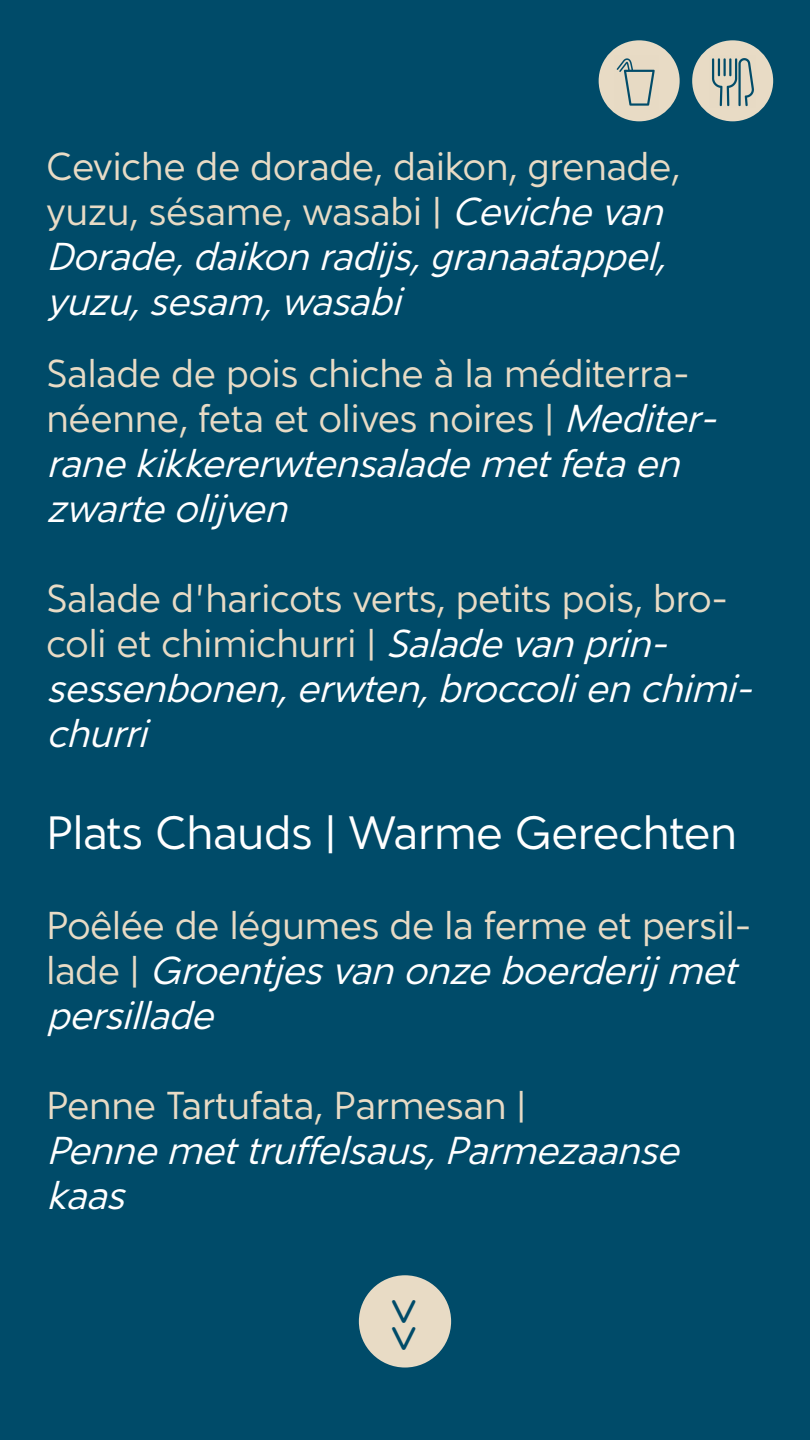
<style>
.page{position:relative;width:810px;height:1440px;background:#004b69}
.page>*{position:absolute;margin:0;border:0;box-sizing:border-box;transform-origin:0 0}
.t1{font:45px "Almarose";color:#fff}
.t2{font:300 45px "VAG Rounded Std";color:#004b69}
.t3{font:37.5px/45px "Almarose";color:#e8dbc5}
.t4{font:italic 37.5px/45px "Almarose";color:#fff}
.s1{font-style:normal;color:#e8dbc5}
.s2{font-style:italic;color:#fff}
</style>
<div class="page">
<div style="left:359px;top:1275px;width:92px;height:93px;background:#e8dbc5;border-radius:50%"></div>
<div style="left:599px;top:40px;width:81px;height:81px;background:#e8dbc5;border-radius:50%"></div>
<svg style="left:608px;top:50px;width:57px;height:64px"></svg>
<div style="left:692px;top:40px;width:81px;height:81px;background:#e8dbc5;border-radius:50%"></div>
<svg style="left:703px;top:50px;width:60px;height:63px"></svg>
<p class="t4" style="left:46px;top:144px;width:635px"><span class="s1">Ceviche de dorade, daikon, grenade, yuzu, sésame, wasabi |</span> Cevichevan<br>Dorade,daikonradijs,granaatappel, yuzu,sesam,wasabi</p>
<p class="t3" style="left:46px;top:351px;width:683px">Salade de pois chiche à la méditerra&shy;néenne, feta et olives noires | <span class="s2">Mediter&shy;ranekikkererwtensalademetfetaen zwarteolijven</span></p>
<p class="t3" style="left:46px;top:576px;width:719px">Salade d’haricots verts, petits pois, bro&shy;coli et chimichurri | <span class="s2">Saladevanprin&shy;sessenbonen,erwten,broccolienchimi&shy;churri</span></p>
<p class="t1" style="left:46px;top:806px;width:692px">Plats Chauds | Warme Gerechten</p>
<p class="t3" style="left:46px;top:904px;width:706px;text-align:justify">Poêlée de légumes de la ferme et persil&shy;l a d e | <span class="s2">Groentjesvanonzeboerderij met persillade</span></p>
<p class="t3" style="left:46px;top:1084px;width:481px">Penne Tartufata, Parmesan |</p>
<p class="t4" style="left:46px;top:1129px;width:646px">Pennemettruffelsaus,Parmezaanse kaas</p>
<p class="t2" style="left:434px;top:1298px;width:55px;rotate:90deg">&gt;&gt;</p>
</div>
